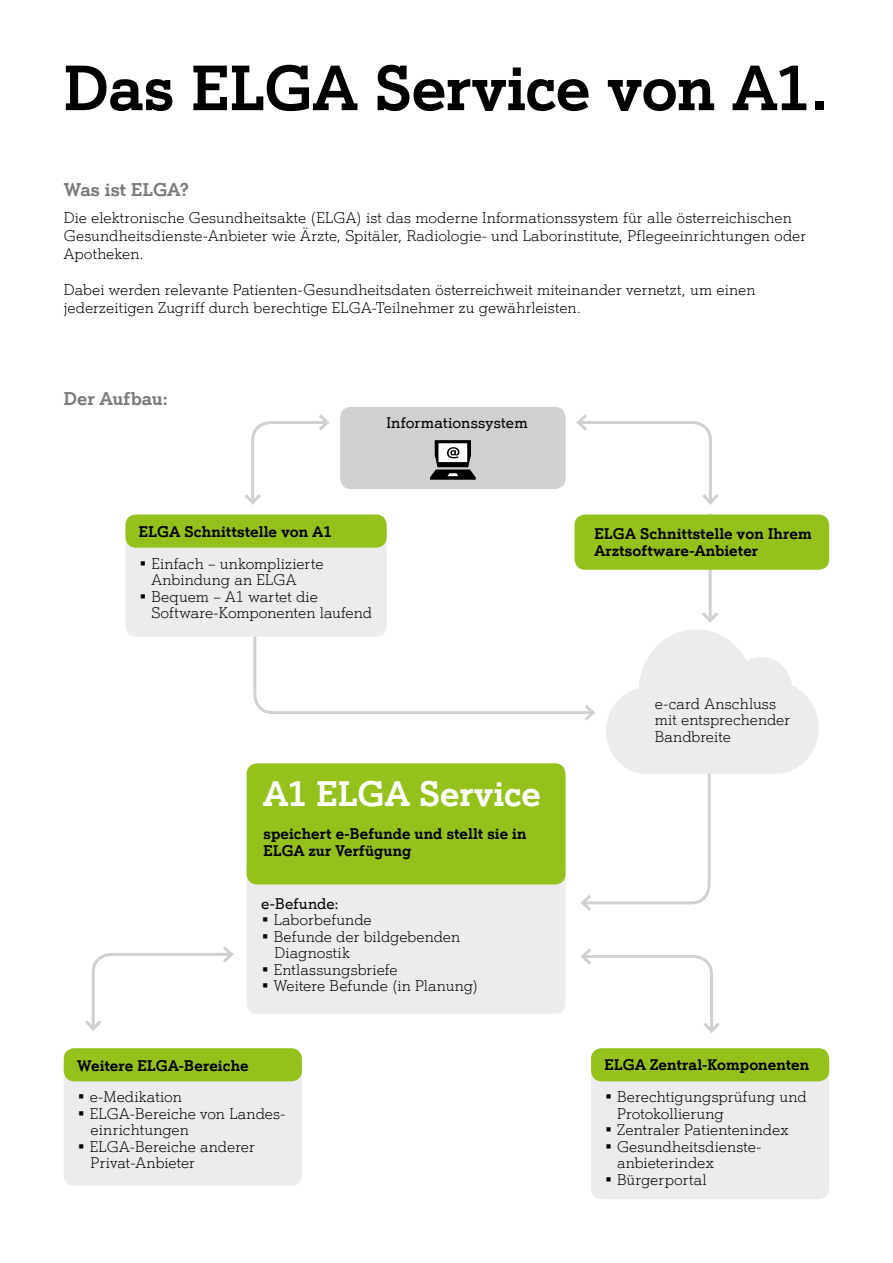
<style>
.page{position:relative;width:893px;height:1263px;background:#fff}
.page>*{position:absolute;margin:0;border:0;box-sizing:border-box;transform-origin:0 0}
.t1{font:700 61.8px "A1 Einfach";letter-spacing:-.005em;color:#000}
.t2{font:700 34.5px "A1 Einfach";color:#fff}
.t3{font:700 18px "A1 Einfach";color:#7b7b7a}
.t4{font:15px/16.5px "A1 Einfach Leicht";letter-spacing:.005em;color:#000}
.t5{font:700 15px/16.5px "A1 Einfach Go";letter-spacing:.01em;color:#000}
.t6{font:700 15px/16.5px "A1 Einfach";letter-spacing:.01em;color:#000}
.t7{font:500 15px "A1 Einfach Go";letter-spacing:.01em;color:#000}
</style>
<div class="page">
<svg style="left:245px;top:414px;width:85px;height:91px"></svg>
<svg style="left:576px;top:414px;width:143px;height:91px"></svg>
<hr style="left:709px;top:514px;width:3px;height:107px;background:#cfd0d0">
<svg style="left:253px;top:563px;width:329px;height:151px"></svg>
<div style="left:575px;top:514px;width:254px;height:56px;background:#94c11c;border-radius:11px"></div>
<div style="left:125px;top:514px;width:262px;height:123px;background:#ececed;border-radius:11px"></div>
<div style="left:125px;top:514px;width:262px;height:34px;background:#94c11c;border-radius:11px"></div>
<div style="left:340px;top:407px;width:226px;height:82px;background:#cfd0d0;border-radius:11px"></div>
<div style="left:64px;top:1048px;width:238px;height:138px;background:#ececed;border-radius:11px"></div>
<div style="left:64px;top:1048px;width:238px;height:33px;background:#94c11c;border-radius:11px"></div>
<svg style="left:578px;top:609px;width:241px;height:302px"></svg>
<div style="left:591px;top:1048px;width:238px;height:151px;background:#ececed;border-radius:11px"></div>
<div style="left:591px;top:1048px;width:238px;height:33px;background:#94c11c;border-radius:11px"></div>
<svg style="left:580px;top:948px;width:140px;height:85px"></svg>
<svg style="left:85px;top:946px;width:149px;height:85px"></svg>
<div style="left:247px;top:856px;width:319px;height:158px;background:#ececed;border-radius:11px"></div>
<div style="left:247px;top:763px;width:319px;height:121px;background:#94c11c;border-radius:11px"></div>
<svg style="left:430px;top:440px;width:46px;height:40px"></svg>
<h1 class="t1" style="left:64px;top:49px;width:765px">Das ELGA Service von A1.</h1>
<p class="t3" style="left:64px;top:178px;width:127px">Was ist ELGA?</p>
<p class="t4" style="left:64px;top:209px;width:744px;line-height:18px">Die elektronische Gesundheitsakte (ELGA) ist das moderne Informationssystem für alle österreichischen<br>Gesundheitsdienste-Anbieter wie Ärzte, Spitäler, Radiologie- und Laborinstitute, Pflegeeinrichtungen oder<br>Apotheken.</p>
<p class="t4" style="left:64px;top:281px;width:693px;line-height:18px">Dabei werden relevante Patienten-Gesundheitsdaten österreichweit miteinander vernetzt, um einen jederzeitigen Zugriff durch berechtige ELGA-Teilnehmer zu gewährleisten.</p>
<p class="t3" style="left:64px;top:387px;width:105px">Der Aufbau:</p>
<p class="t7" style="left:386px;top:413px;width:143px">Informationssystem</p>
<p class="t5" style="left:139px;top:523px;width:194px">ELGA Schnittstelle von A1</p>
<p class="t4" style="left:151px;top:555px;width:174px;text-indent:-13px">• Einfach – unkomplizierte<br>Anbindung an ELGA</p>
<p class="t4" style="left:151px;top:588px;width:222px;text-indent:-13px">• Bequem – A1 wartet die<br>Software-Komponenten laufend</p>
<h2 class="t2" style="left:264px;top:772px;width:279px">A1 ELGA Service</h2>
<p class="t6" style="left:264px;top:825px;width:265px">speichert e-Befunde und stellt sie in<br>ELGA zur Verfügung</p>
<p class="t7" style="left:261px;top:894px;width:79px">e-Befunde:</p>
<p class="t4" style="left:261px;top:911px;width:112px">• Laborbefunde</p>
<p class="t4" style="left:275px;top:928px;width:187px;text-indent:-14px">• Befunde der bildgebenden<br>Diagnostik</p>
<p class="t4" style="left:261px;top:961px;width:138px">• Entlassungsbriefe</p>
<p class="t4" style="left:261px;top:977px;width:219px">• Weitere Befunde (in Planung)</p>
<p class="t5" style="left:77px;top:1057px;width:173px">Weitere ELGA-Bereiche</p>
<p class="t4" style="left:77px;top:1089px;width:106px">• e-Medikation</p>
<p class="t4" style="left:91px;top:1105px;width:196px;text-indent:-14px">• ELGA-Bereiche von Landes&shy;einrichtungen</p>
<p class="t4" style="left:91px;top:1138px;width:166px;text-indent:-14px">• ELGA-Bereiche anderer<br>Privat-Anbieter</p>
<p class="t5" style="left:594px;top:525px;width:219px">ELGA Schnittstelle von Ihrem<br>Arztsoftware-Anbieter</p>
<p class="t4" style="left:655px;top:695px;width:137px">e-card Anschluss mit entsprechender<br>Bandbreite</p>
<p class="t5" style="left:604px;top:1056px;width:207px">ELGA Zentral-Komponenten</p>
<p class="t4" style="left:617px;top:1088px;width:191px;text-indent:-13px">• Berechtigungsprüfung und<br>Protokollierung</p>
<p class="t4" style="left:604px;top:1121px;width:186px">• Zentraler Patientenindex</p>
<p class="t4" style="left:617px;top:1138px;width:145px;text-indent:-13px">• Gesundheitsdienste&shy;anbieterindex</p>
<p class="t4" style="left:604px;top:1171px;width:104px">• Bürgerportal</p>
</div>
